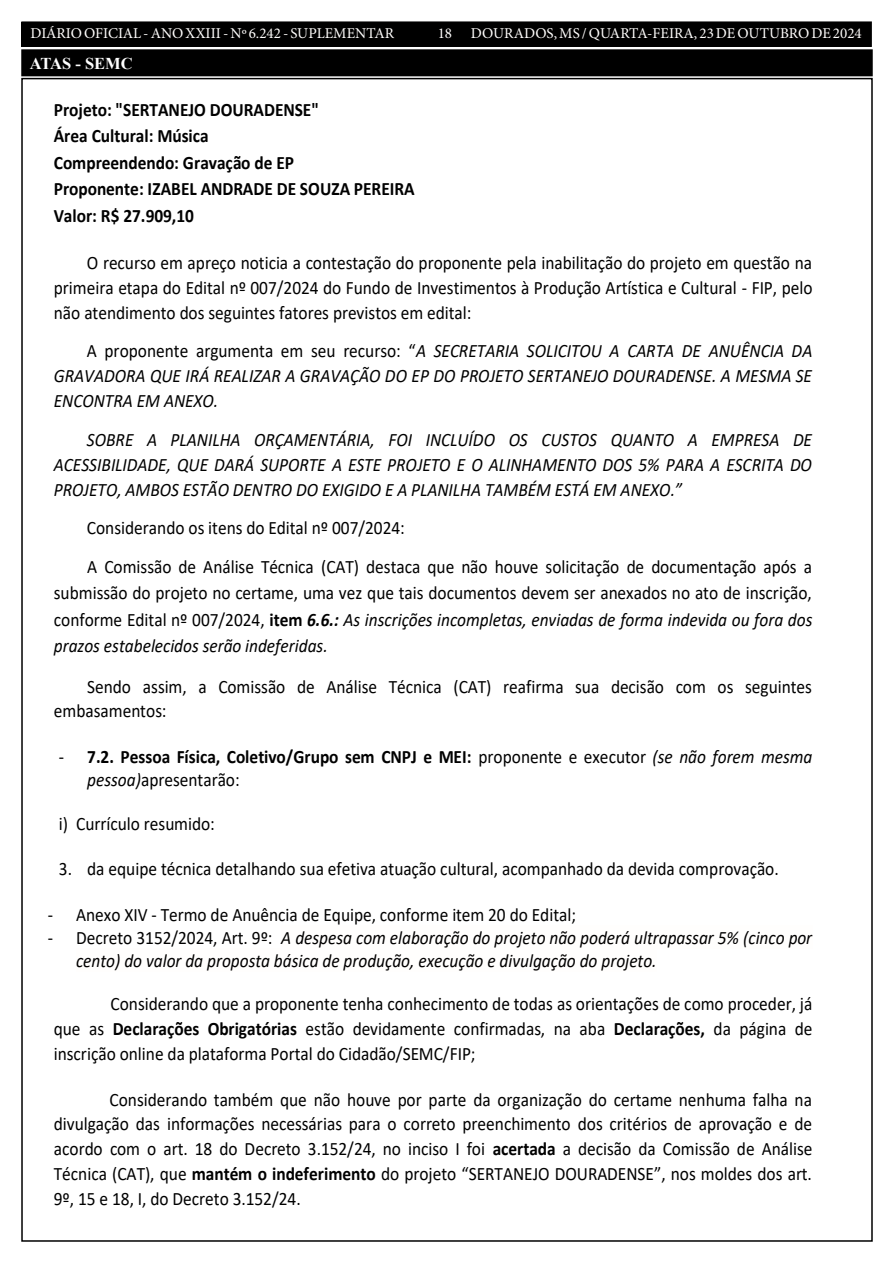
<style>
.page{position:relative;width:893px;height:1263px;background:#fff}
.page>*{position:absolute;margin:0;border:0;box-sizing:border-box;transform-origin:0 0}
.t1{font:18.9px/24.9px "Calibri";color:#000;text-align:justify;scale:.92 1}
.t2{font:italic 18.9px/24.9px "Calibri";color:#000;text-align:justify;scale:.92 1}
.t3{font:700 18.9px/26.5px "Calibri";color:#000;scale:.92 1}
.t4{font:700 16.5px "Times New Roman";color:#fff}
.t5{font:15px "Minion Pro";color:#fffefd}
.s1{color:#000}
.s2{font-style:normal}
.s3{font-weight:700}
.s4{font-weight:700;font-style:italic}
.s5{font-style:italic}
.s6{font-weight:400}
.s7{font-weight:400;font-style:italic}
</style>
<div class="page">
<div style="left:21px;top:22px;width:850px;height:24px;background:#000"></div>
<div style="left:21px;top:21px;width:851px;height:26px;border:2px solid #000"></div>
<div style="left:23px;top:51px;width:848px;height:23px;background:#000"></div>
<div style="left:21px;top:49px;width:852px;height:27px;border:4px solid #000"></div>
<p class="t5" style="left:31px;top:24px;width:365px">DIÁRIO OFICIAL - ANO XXIII - Nº <span class="s1">6.242 - SUPLEMENTAR</span></p>
<p class="t5" style="left:438px;top:24px;width:426px">18 DOURADOS, MS / QUARTA-FEIRA, 23 DE OUTUBRO DE 2024</p>
<p class="t4" style="left:30px;top:52px;width:104px">ATAS - SEMC</p>
<p class="t3" style="left:54px;top:97px;width:394px">Projeto: "SERTANEJO DOURADENSE"<br>Área Cultural: Música<br>Compreendendo: Gravação de EP<br>Proponente: IZABEL ANDRADE DE SOUZA PEREIRA<br>Valor: R$ 27.909,10</p>
<p class="t1" style="left:54px;top:251px;width:826px;text-indent:33px">O recurso em apreço noticia a contestação do proponente pela inabilitação do projeto em questão na primeira etapa do Edital nº 007/2024 do Fundo de Investimentos à Produção Artística e Cultural - FIP, pelo não atendimento dos seguintes fatores previstos em edital:</p>
<p class="t2" style="left:54px;top:338px;width:826px;text-indent:33px"><span class="s2">A proponente argumenta em seu recurso: “</span>A SECRETARIA SOLICITOU A CARTA DE ANUÊNCIA DA GRAVADORA QUE IRÁ REALIZAR A GRAVAÇÃO DO EP DO PROJETO SERTANEJO DOURADENSE. A MESMA SE ENCONTRA EM ANEXO.</p>
<p class="t2" style="left:54px;top:426px;width:826px;text-indent:33px">SOBRE A PLANILHA ORÇAMENTÁRIA, FOI INCLUÍDO OS CUSTOS QUANTO A EMPRESA DE ACESSIBILIDADE, QUE DARÁ SUPORTE A ESTE PROJETO E O ALINHAMENTO DOS 5% PARA A ESCRITA DO PROJETO, AMBOS ESTÃO DENTRO DO EXIGIDO E A PLANILHA TAMBÉM ESTÁ EM ANEXO.”</p>
<p class="t1" style="left:87px;top:509px;width:790px;line-height:38.7px">Considerando os itens do Edital nº 007/2024:<br>A Comissão de Análise Técnica (CAT) destaca que não houve solicitação de documentação após a</p>
<p class="t1" style="left:54px;top:580px;width:826px;line-height:26.5px">submissão do projeto no certame, uma vez que tais documentos devem ser anexados no ato de inscrição, conforme Edital nº 007/2024, <span class="s3">item</span> <span class="s4">6.6.:</span> <span class="s5">As inscrições incompletas, enviadas de forma indevida ou fora dos prazos estabelecidos serão indeferidas.</span></p>
<p class="t1" style="left:54px;top:675px;width:826px;text-indent:33px">Sendo assim, a Comissão de Análise Técnica (CAT) reafirma sua decisão com os seguintes embasamentos:</p>
<p class="t3" style="left:87px;top:746px;width:790px;line-height:23.1px;text-indent:-28px"><span class="s6">-</span> 7.2. Pessoa Física, Coletivo/Grupo sem CNPJ e MEI: <span class="s6">proponente e executor</span> <span class="s7">(se não forem mesma pessoa)</span><span class="s6">apresentarão:</span></p>
<p class="t1" style="left:59px;top:812px;width:171px">i) Currículo resumido:</p>
<p class="t1" style="left:59px;top:857px;width:784px">3. da equipe técnica detalhando sua efetiva atuação cultural, acompanhado da devida comprovação.</p>
<p class="t1" style="left:48px;top:903px;width:576px">- Anexo XIV - Termo de Anuência de Equipe, conforme item 20 do Edital;</p>
<p class="t2" style="left:76px;top:925px;width:802px;line-height:23.1px;text-indent:-28px"><span class="s2">- Decreto 3152/2024, Art. 9º:</span> A despesa com elaboração do projeto não poderá ultrapassar 5% (cinco por cento) do valor da proposta básica de produção, execução e divulgação do projeto.</p>
<p class="t1" style="left:54px;top:992px;width:826px;text-indent:57px">Considerando que a proponente tenha conhecimento de todas as orientações de como proceder, já que as <span class="s3">Declarações Obrigatórias</span> estão devidamente confirmadas, na aba <span class="s3">Declarações,</span> da página de inscrição online da plataforma Portal do Cidadão/SEMC/FIP;</p>
<p class="t1" style="left:54px;top:1087px;width:826px;text-indent:56px">Considerando também que não houve por parte da organização do certame nenhuma falha na divulgação das informações necessárias para o correto preenchimento dos critérios de aprovação e de acordo com o art. 18 do Decreto 3.152/24, no inciso I foi <span class="s3">acertada</span> a decisão da Comissão de Análise Técnica (CAT), que <span class="s3">mantém o indeferimento</span> do projeto “SERTANEJO DOURADENSE”, nos moldes dos art.<br>9º, 15 e 18, I, do Decreto 3.152/24.</p>
</div>
